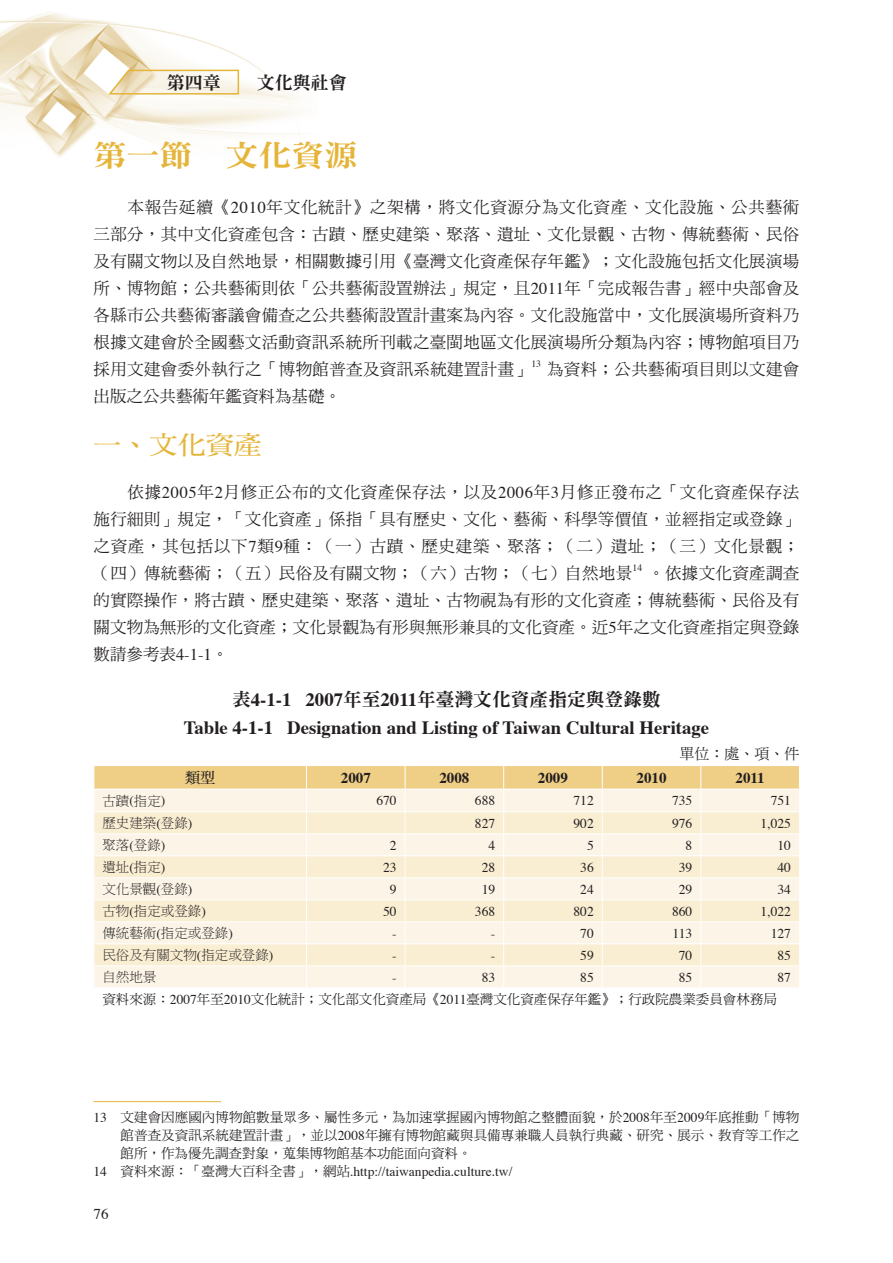
<style>
.page{position:relative;width:893px;height:1263px;background:#fff}
.page>*{position:absolute;margin:0;border:0;box-sizing:border-box;transform-origin:0 0}
.t1{font:30px "DF Ming Std W9";color:#e5b53a;scale:1.1 1}
.t2{font:25.5px "DF Ming Std W7";color:#e5b53a;scale:1.1 1}
.t3{font:700 18.75px "Times";color:#231f20}
.t4{font:18.75px "DF Ming Std W9";color:#231f20}
.t5{font:18px "DF Ming Std W9";color:#231f20}
.t6{font:16.5px/27px "DF Ming Std W5";letter-spacing:.02em;color:#231f20;text-align:justify}
.t7{font:16.5px "DF Ming Std W5";color:#231f20}
.t8{font:700 15px "Times";color:#231f20}
.t9{font:15px "DF Ming Std W5";color:#231f20}
.t10{font:15px "Times";color:#231f20}
.t11{font:15px "DF Ming Std W7";color:#231f20}
.t12{font:13.5px/18px "DF Ming Std W5";color:#231f20;text-align:justify}
.t13{font:13.5px "Times";color:#231f20}
.t14{font:13.5px "P Ming Li U";color:#231f20}
.t15{font:9.6px "Times";color:#231f20}
.s1{font-family:"Times"}
.s2{font-family:"Times";font-weight:700}
.s3{font-family:"DF Ming Std W5"}
</style>
<div class="page">
<img style="left:0;top:12px;width:301px;height:145px">
<svg style="left:107px;top:68px;width:133px;height:27px"></svg>
<svg style="left:94px;top:765px;width:706px;height:222px;background:#f9eed6"></svg>
<hr style="left:94px;top:1101px;width:127px;height:1px;background:#e5b53a">
<p class="t5" style="left:167px;top:73px;width:181px">第四章　　文化與社會</p>
<h1 class="t1" style="left:94px;top:139px;width:241px">第一節 文化資源</h1>
<p class="t6" style="left:94px;top:194px;width:707px;text-indent:34px">本報告延續《<span class="s1">2010</span>年文化統計》之架構，將文化資源分為文化資產、文化設施、公共藝術三部分，其中文化資產包含：古蹟、歷史建築、聚落、遺址、文化景觀、古物、傳統藝術、民俗及有關文物以及自然地景，相關數據引用《臺灣文化資產保存年鑑》；文化設施包括文化展演場所、博物館；公共藝術則依「公共藝術設置辦法」規定，且<span class="s1">2011</span>年「完成報告書」經中央部會及各縣市公共藝術審議會備查之公共藝術設置計畫案為內容。文化設施當中，文化展演場所資料乃根據文建會於全國藝文活動資訊系統所刊載之臺閩地區文化展演場所分類為內容；博物館項目乃採用文建會委外執行之「博物館普查及資訊系統建置計畫」</p>
<p class="t15" style="left:531px;top:355px;width:11px">13</p>
<p class="t6" style="left:547px;top:356px;width:254px">為資料；公共藝術項目則以文建會</p>
<p class="t7" style="left:94px;top:387px;width:249px">出版之公共藝術年鑑資料為基礎。</p>
<h2 class="t2" style="left:94px;top:431px;width:154px">一、文化資產</h2>
<p class="t6" style="left:94px;top:478px;width:707px;text-indent:34px">依據<span class="s1">2005</span>年<span class="s1">2</span>月修正公布的文化資產保存法，以及<span class="s1">2006</span>年<span class="s1">3</span>月修正發布之「文化資產保存法施行細則」規定，「文化資產」係指「具有歷史、文化、藝術、科學等價值，並經指定或登錄」之資產，其包括以下<span class="s1">7</span>類<span class="s1">9</span>種：（一）古蹟、歷史建築、聚落；（二）遺址；（三）文化景觀；（四）傳統藝術；（五）民俗及有關文物；（六）古物；（七）自然地景</p>
<p class="t15" style="left:632px;top:558px;width:11px">14</p>
<p class="t6" style="left:94px;top:559px;width:707px;text-indent:555px">。依據文化資產調查的實際操作，將古蹟、歷史建築、聚落、遺址、古物視為有形的文化資產；傳統藝術、民俗及有關文物為無形的文化資產；文化景觀為有形與無形兼具的文化資產。近<span class="s1">5</span>年之文化資產指定與登錄數請參考表<span class="s1">4-1-1</span>。</p>
<p class="t4" style="left:232px;top:689px;width:430px">表<span class="s2">4-1-1 2007</span>年至<span class="s2">2011</span>年臺灣文化資產指定與登錄數</p>
<p class="t3" style="left:184px;top:709px;width:527px">Table 4-1-1 Designation and Listing of Taiwan Cultural Heritage</p>
<p class="t9" style="left:679px;top:745px;width:121px">單位：處、項、件</p>
<p class="t11" style="left:185px;top:769px;width:31px">類型</p>
<p class="t8" style="left:341px;top:763px;width:31px">2007</p>
<p class="t8" style="left:439px;top:763px;width:31px">2008</p>
<p class="t8" style="left:538px;top:763px;width:31px">2009</p>
<p class="t8" style="left:637px;top:763px;width:31px">2010</p>
<p class="t8" style="left:735px;top:763px;width:31px">2011</p>
<p class="t14" style="left:102px;top:794px;width:64px">古蹟<span class="s1">(</span>指定<span class="s1">)</span></p>
<p class="t13" style="left:376px;top:788px;width:22px">670</p>
<p class="t13" style="left:475px;top:788px;width:22px">688</p>
<p class="t13" style="left:573px;top:788px;width:22px">712</p>
<p class="t13" style="left:672px;top:788px;width:22px">735</p>
<p class="t13" style="left:771px;top:788px;width:22px">751</p>
<p class="t14" style="left:102px;top:816px;width:91px">歷史建築<span class="s1">(</span>登錄<span class="s1">)</span></p>
<p class="t13" style="left:475px;top:810px;width:22px">827</p>
<p class="t13" style="left:573px;top:810px;width:22px">902</p>
<p class="t13" style="left:672px;top:810px;width:22px">976</p>
<p class="t13" style="left:760px;top:810px;width:32px">1,025</p>
<p class="t14" style="left:102px;top:838px;width:64px">聚落<span class="s1">(</span>登錄<span class="s1">)</span></p>
<p class="t13" style="left:390px;top:832px;width:8px">2</p>
<p class="t13" style="left:488px;top:832px;width:8px">4</p>
<p class="t13" style="left:587px;top:832px;width:8px">5</p>
<p class="t13" style="left:686px;top:832px;width:8px">8</p>
<p class="t13" style="left:777px;top:832px;width:15px">10</p>
<p class="t14" style="left:102px;top:860px;width:64px">遺址<span class="s1">(</span>指定<span class="s1">)</span></p>
<p class="t13" style="left:383px;top:854px;width:15px">23</p>
<p class="t13" style="left:482px;top:854px;width:15px">28</p>
<p class="t13" style="left:580px;top:854px;width:15px">36</p>
<p class="t13" style="left:679px;top:854px;width:15px">39</p>
<p class="t13" style="left:777px;top:854px;width:15px">40</p>
<p class="t14" style="left:102px;top:882px;width:91px">文化景觀<span class="s1">(</span>登錄<span class="s1">)</span></p>
<p class="t13" style="left:390px;top:876px;width:8px">9</p>
<p class="t13" style="left:482px;top:876px;width:15px">19</p>
<p class="t13" style="left:580px;top:876px;width:15px">24</p>
<p class="t13" style="left:679px;top:876px;width:15px">29</p>
<p class="t13" style="left:777px;top:876px;width:15px">34</p>
<p class="t14" style="left:102px;top:904px;width:105px">古物<span class="s1">(</span>指定或登錄<span class="s1">)</span></p>
<p class="t13" style="left:383px;top:898px;width:15px">50</p>
<p class="t13" style="left:475px;top:898px;width:22px">368</p>
<p class="t13" style="left:573px;top:898px;width:22px">802</p>
<p class="t13" style="left:672px;top:898px;width:22px">860</p>
<p class="t13" style="left:760px;top:898px;width:32px">1,022</p>
<p class="t14" style="left:102px;top:926px;width:132px">傳統藝術<span class="s1">(</span>指定或登錄<span class="s1">)</span></p>
<p class="t13" style="left:392px;top:920px;width:6px">-</p>
<p class="t13" style="left:491px;top:920px;width:6px">-</p>
<p class="t13" style="left:580px;top:920px;width:15px">70</p>
<p class="t13" style="left:673px;top:920px;width:21px">113</p>
<p class="t13" style="left:771px;top:920px;width:22px">127</p>
<p class="t14" style="left:102px;top:948px;width:172px">民俗及有關文物<span class="s1">(</span>指定或登錄<span class="s1">)</span></p>
<p class="t13" style="left:392px;top:942px;width:6px">-</p>
<p class="t13" style="left:491px;top:942px;width:6px">-</p>
<p class="t13" style="left:580px;top:942px;width:15px">59</p>
<p class="t13" style="left:679px;top:942px;width:15px">70</p>
<p class="t13" style="left:777px;top:942px;width:15px">85</p>
<p class="t14" style="left:102px;top:970px;width:55px">自然地景</p>
<p class="t13" style="left:392px;top:964px;width:6px">-</p>
<p class="t13" style="left:482px;top:964px;width:15px">83</p>
<p class="t13" style="left:580px;top:964px;width:15px">85</p>
<p class="t13" style="left:679px;top:964px;width:15px">85</p>
<p class="t13" style="left:777px;top:964px;width:15px">87</p>
<p class="t12" style="left:102px;top:990px;width:676px">資料來源：<span class="s1">2007</span>年至<span class="s1">2010</span>文化統計；文化部文化資產局《<span class="s1">2011</span>臺灣文化資產保存年鑑》；行政院農業委員會林務局</p>
<p class="t12" style="left:121px;top:1108px;width:680px;text-indent:-27px"><span class="s1">13</span> 文建會因應國內博物館數量眾多、屬性多元，為加速掌握國內博物館之整體面貌，於<span class="s1">2008</span>年至<span class="s1">2009</span>年底推動「博物館普查及資訊系統建置計畫」，並以<span class="s1">2008</span>年擁有博物館藏與具備專兼職人員執行典藏、研究、展示、教育等工作之館所，作為優先調查對象，蒐集博物館基本功能面向資料。</p>
<p class="t13" style="left:94px;top:1159px;width:420px">14 <span class="s3">資料來源：「臺灣大百科全書」，網站</span>.http://taiwanpedia.culture.tw/</p>
<p class="t10" style="left:94px;top:1200px;width:16px">76</p>
</div>
